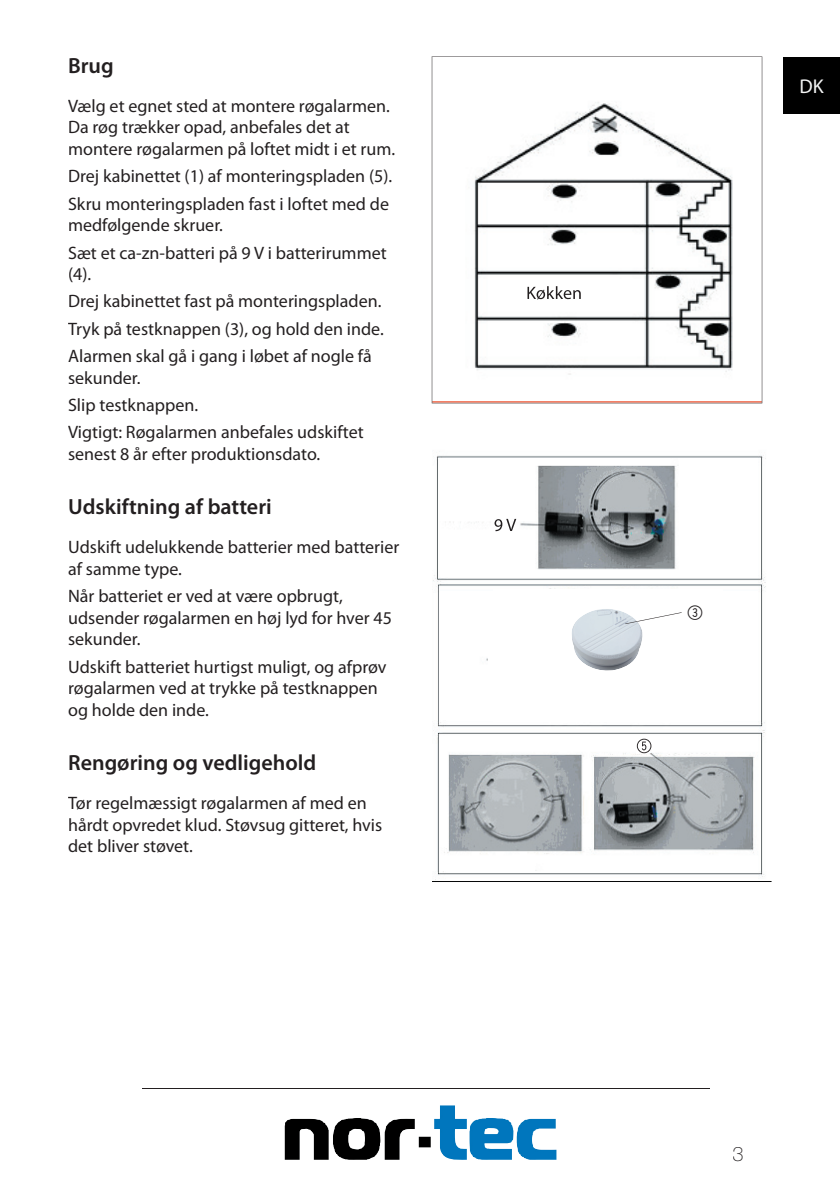
<style>
.page{position:relative;width:840px;height:1191px;background:#fff}
.page>*{position:absolute;margin:0;border:0;box-sizing:border-box;transform-origin:0 0}
.t1{font:24px "Double Digits Round";color:#231f20}
.t2{font:600 22px "Myriad Pro";color:#231f20}
.t3{font:20px "Myriad Pro";color:#f4f5f5}
.t4{font:100 20px "Helvetica Neue";color:#231f20}
.t5{font:18px/21.6px "Myriad Pro";color:#231f20}
</style>
<div class="page">
<hr style="left:142px;top:1088px;width:567px;height:1px;background:#231f20">
<div style="left:782px;top:57px;width:57px;height:56px;background:#000"></div>
<img style="left:333px;top:1105px;width:180px;height:55px">
<svg style="left:431px;top:56px;width:330px;height:347px"></svg>
<img style="left:527px;top:286px;width:53px;height:14px">
<img style="left:432px;top:455px;width:339px;height:427px">
<img style="left:494px;top:519px;width:22px;height:12px">
<img style="left:636px;top:738px;width:15px;height:15px">
<div style="left:493px;top:589px;width:229px;height:132px;background:#fff"></div>
<img style="left:572px;top:609px;width:70px;height:61px">
<svg style="left:625px;top:612px;width:56px;height:12px"></svg>
<p class="t2" style="left:68px;top:52px;width:47px">Brug</p>
<p class="t5" style="left:68px;top:95px;width:328px">Vælg et egnet sted at montere røgalarmen.<br>Da røg trækker opad, anbefales det at montere røgalarmen på loftet midt i et rum.</p>
<p class="t5" style="left:68px;top:162px;width:325px;line-height:27.2px">Drej kabinettet (1) af monteringspladen (5).<br>Skru monteringspladen fast i loftet med de</p>
<p class="t5" style="left:68px;top:211px;width:320px;line-height:27.2px">medfølgende skruer.<br>Sæt et ca-zn-batteri på 9 V i batterirummet</p>
<p class="t5" style="left:68px;top:260px;width:317px;line-height:27.2px">(4).<br>Drej kabinettet fast på monteringspladen.<br>Tryk på testknappen (3), og hold den inde.<br>Alarmen skal gå i gang i løbet af nogle få</p>
<p class="t5" style="left:68px;top:363px;width:297px;line-height:27.2px">sekunder.<br>Slip testknappen.<br>Vigtigt: Røgalarmen anbefales udskiftet</p>
<p class="t5" style="left:68px;top:442px;width:253px">senest 8 år efter produktionsdato.</p>
<p class="t2" style="left:68px;top:493px;width:205px">Udskiftning af batteri</p>
<p class="t5" style="left:68px;top:536px;width:332px">Udskift udelukkende batterier med batterier af samme type.</p>
<p class="t5" style="left:68px;top:585px;width:325px">Når batteriet er ved at være opbrugt, udsender røgalarmen en høj lyd for hver 45 sekunder.</p>
<p class="t5" style="left:68px;top:655px;width:320px">Udskift batteriet hurtigst muligt, og afprøv røgalarmen ved at trykke på testknappen og holde den inde.</p>
<p class="t2" style="left:68px;top:749px;width:250px">Rengøring og vedligehold</p>
<p class="t5" style="left:68px;top:792px;width:315px">Tør regelmæssigt røgalarmen af med en hårdt opvredet klud. Støvsug gitteret, hvis det bliver støvet.</p>
<p class="t3" style="left:799px;top:73px;width:26px">DK</p>
<h1 class="t1" style="left:687px;top:594px;width:20px">3</h1>
<p class="t4" style="left:732px;top:1142px;width:13px">3</p>
</div>
